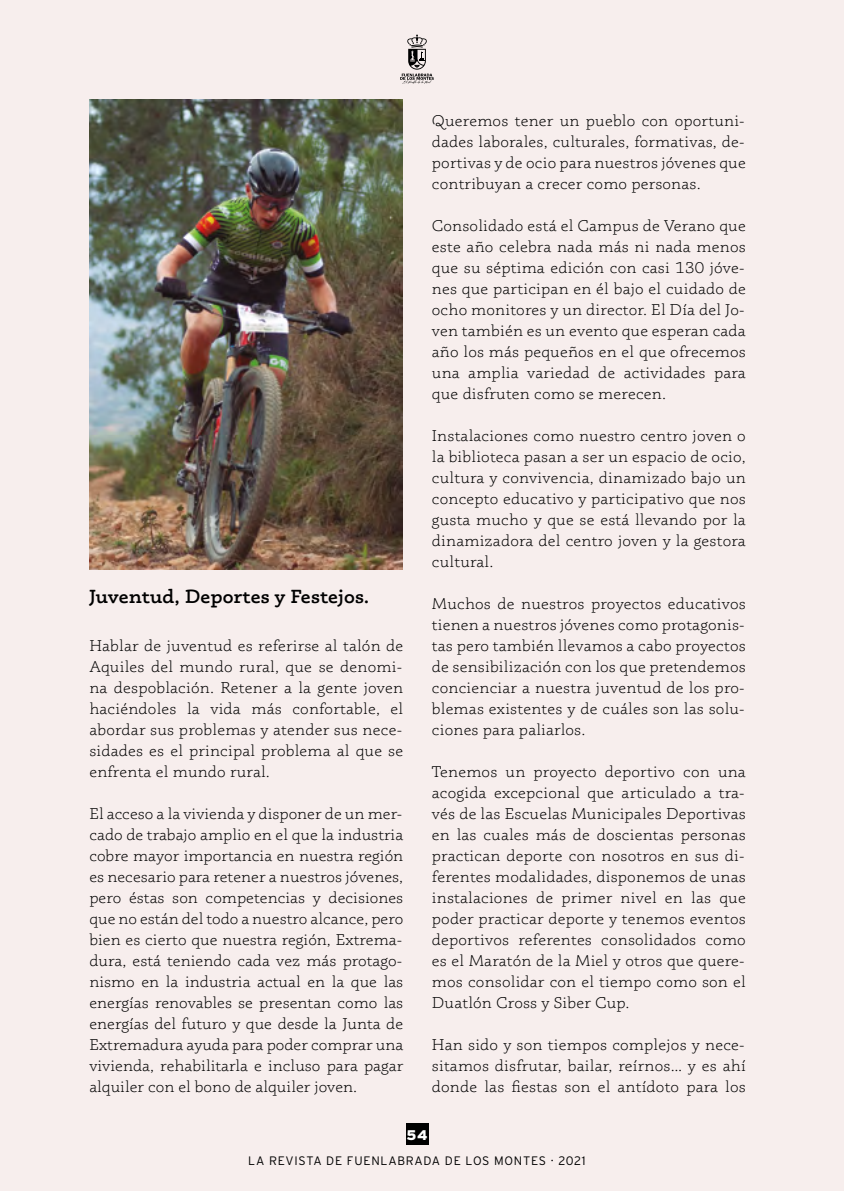
<style>
.page{position:relative;width:844px;height:1191px;background:#fff}
.page>*{position:absolute;margin:0;border:0;box-sizing:border-box;transform-origin:0 0}
.t1{font:600 19.25px "Phoreus Cherokee";letter-spacing:.01em;color:#000}
.t2{font:300 15.75px/21px "Phoreus Cherokee";letter-spacing:.01em;color:#000;text-align:justify}
.t3{font:900 14px "Interstate";color:#fff}
.t4{font:300 12.25px "Interstate";letter-spacing:.06em;color:#000}
</style>
<div class="page">
<div style="left:0;top:0;width:843px;height:1191px;background:#f7eeed"></div>
<hr style="left:843px;top:0;width:1px;height:1191px;background:#f7eeed">
<div style="left:405px;top:1123px;width:23px;height:22px;background:#000"></div>
<svg style="left:400px;top:34px;width:33px;height:50px"></svg>
<img style="left:89px;top:99px;width:313px;height:470px">
<p class="t1" style="left:89px;top:584px;width:281px">Juventud, Deportes y Festejos.</p>
<p class="t2" style="left:89px;top:635px;width:315px">Hablar de juventud es referirse al talón de Aquiles del mundo rural, que se denomi&shy;na despoblación. Retener a la gente joven haciéndoles la vida más confortable, el abordar sus problemas y atender sus nece&shy;sidades es el principal problema al que se enfrenta el mundo rural.</p>
<p class="t2" style="left:89px;top:803px;width:315px">El acceso a la vivienda y disponer de un mer&shy;cado de trabajo amplio en el que la industria cobre mayor importancia en nuestra región es necesario para retener a nuestros jóvenes, pero éstas son competencias y decisiones que no están del todo a nuestro alcance, pero bien es cierto que nuestra región, Extrema&shy;dura, está teniendo cada vez más protago&shy;nismo en la industria actual en la que las energías renovables se presentan como las energías del futuro y que desde la Junta de Extremadura ayuda para poder comprar una vivienda, rehabilitarla e incluso para pagar alquiler con el bono de alquiler joven.</p>
<p class="t2" style="left:432px;top:110px;width:315px">Queremos tener un pueblo con oportuni&shy;dades laborales, culturales, formativas, de&shy;portivas y de ocio para nuestros jóvenes que contribuyan a crecer como personas.</p>
<p class="t2" style="left:432px;top:215px;width:315px">Consolidado está el Campus de Verano que este año celebra nada más ni nada menos que su séptima edición con casi 130 jóve&shy;nes que participan en él bajo el cuidado de ocho monitores y un director. El Día del Jo&shy;ven también es un evento que esperan cada año los más pequeños en el que ofrecemos una amplia variedad de actividades para que disfruten como se merecen.</p>
<p class="t2" style="left:432px;top:425px;width:315px">Instalaciones como nuestro centro joven o la biblioteca pasan a ser un espacio de ocio, cultura y convivencia, dinamizado bajo un concepto educativo y participativo que nos gusta mucho y que se está llevando por la dinamizadora del centro joven y la gestora cultural.</p>
<p class="t2" style="left:432px;top:593px;width:315px">Muchos de nuestros proyectos educativos tienen a nuestros jóvenes como protagonis&shy;tas pero también llevamos a cabo proyectos de sensibilización con los que pretendemos concienciar a nuestra juventud de los pro&shy;blemas existentes y de cuáles son las solu&shy;ciones para paliarlos.</p>
<p class="t2" style="left:432px;top:761px;width:315px">Tenemos un proyecto deportivo con una acogida excepcional que articulado a tra&shy;vés de las Escuelas Municipales Deportivas en las cuales más de doscientas personas practican deporte con nosotros en sus di&shy;ferentes modalidades, disponemos de unas instalaciones de primer nivel en las que poder practicar deporte y tenemos eventos deportivos referentes consolidados como es el Maratón de la Miel y otros que quere&shy;mos consolidar con el tiempo como son el Duatlón Cross y Siber Cup.</p>
<p class="t2" style="left:432px;top:1034px;width:315px">Han sido y son tiempos complejos y nece&shy;sitamos disfrutar, bailar, reírnos… y es ahí donde las fiestas son el antídoto para los</p>
<p class="t3" style="left:406px;top:1127px;width:23px">54</p>
<p class="t4" style="left:248px;top:1153px;width:339px">LA REVISTA DE FUENLABRADA DE LOS MONTES · 2021</p>
</div>
